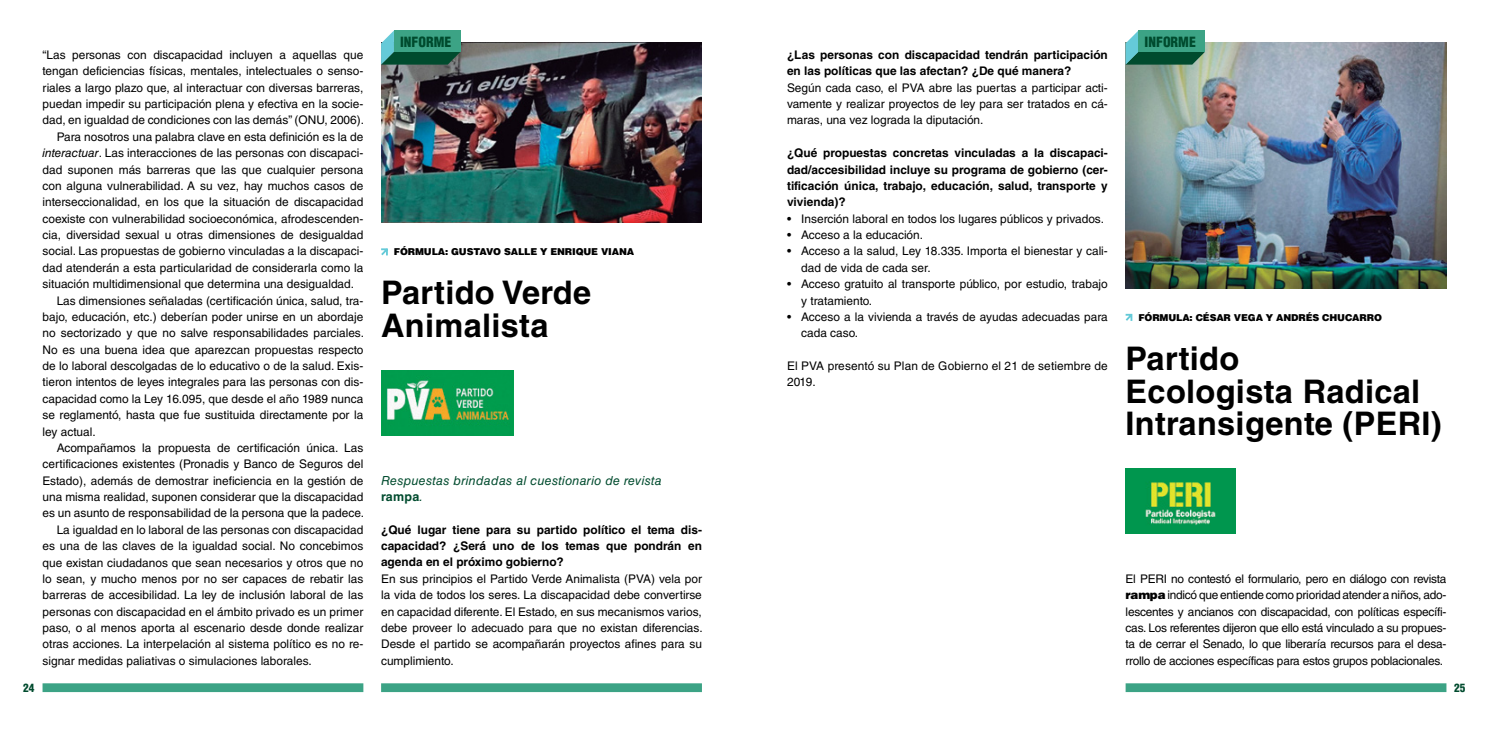
<style>
.page{position:relative;width:1489px;height:745px;background:#fff}
.page>*{position:absolute;margin:0;border:0;box-sizing:border-box;transform-origin:0 0}
.t1{font:700 32.5px/32.8px "Helvetica LT Std";letter-spacing:.01em;color:#000}
.t2{font:900 condensed 13.75px "Helvetica LT Std";color:#004b2e}
.t3{font:italic 12.5px/16.4px "Helvetica LT Std";letter-spacing:.02em;color:#004b2e}
.t4{font:11.88px/16.4px "Helvetica LT Std";color:#000}
.t5{font:700 11.88px/16.4px "Helvetica LT Std";color:#000;text-align:justify}
.t6{font:900 condensed 11.25px "Helvetica LT Std";color:#004b2e}
.t7{font:900 9.5px "Helvetica LT Std";letter-spacing:-.015em;color:#000}
.s1{font-style:italic}
.s2{font-weight:700;font-style:normal}
.s3{font-weight:900}
</style>
<div class="page">
<img style="left:381px;top:43px;width:321px;height:180px">
<img style="left:381px;top:370px;width:132px;height:65px">
<svg style="left:381px;top:248px;width:7px;height:8px"></svg>
<svg style="left:381px;top:30px;width:79px;height:35px"></svg>
<div style="left:394px;top:30px;width:66px;height:22px;background:#3ca385"></div>
<div style="left:43px;top:682px;width:320px;height:9px;background:#3ca385"></div>
<div style="left:381px;top:682px;width:321px;height:9px;background:#3ca385"></div>
<img style="left:1125px;top:43px;width:321px;height:245px">
<svg style="left:1125px;top:31px;width:79px;height:34px"></svg>
<div style="left:1138px;top:30px;width:66px;height:22px;background:#3ca385"></div>
<svg style="left:1125px;top:313px;width:8px;height:8px"></svg>
<div style="left:1125px;top:682px;width:321px;height:9px;background:#3ca385"></div>
<img style="left:1125px;top:468px;width:110px;height:65px">
<p class="t4" style="left:43px;top:47px;width:322px">“Las personas con discapacidad incluyen a aquellas que</p>
<p class="t4" style="left:43px;top:63px;width:322px">tengan deficiencias físicas, mentales, intelectuales o senso-</p>
<p class="t4" style="left:43px;top:79px;width:322px">riales a largo plazo que, al interactuar con diversas barreras,</p>
<p class="t4" style="left:43px;top:96px;width:322px">puedan impedir su participación plena y efectiva en la socie-</p>
<p class="t4" style="left:43px;top:112px;width:323px">dad, en igualdad de condiciones con las demás” (ONU, 2006).</p>
<p class="t4" style="left:57px;top:128px;width:308px">Para nosotros una palabra clave en esta definición es la de</p>
<p class="t4" style="left:43px;top:145px;width:322px"><span class="s1">interactuar</span>. Las interacciones de las personas con discapaci-</p>
<p class="t4" style="left:43px;top:161px;width:322px">dad suponen más barreras que las que cualquier persona</p>
<p class="t4" style="left:43px;top:177px;width:322px">con alguna vulnerabilidad. A su vez, hay muchos casos de</p>
<p class="t4" style="left:43px;top:194px;width:322px">interseccionalidad, en los que la situación de discapacidad</p>
<p class="t4" style="left:43px;top:210px;width:322px">coexiste con vulnerabilidad socioeconómica, afrodescenden-</p>
<p class="t4" style="left:43px;top:226px;width:322px">cia, diversidad sexual u otras dimensiones de desigualdad</p>
<p class="t4" style="left:43px;top:243px;width:322px">social. Las propuestas de gobierno vinculadas a la discapaci-</p>
<p class="t4" style="left:43px;top:259px;width:322px">dad atenderán a esta particularidad de considerarla como la</p>
<p class="t4" style="left:43px;top:275px;width:313px">situación multidimensional que determina una desigualdad.</p>
<p class="t4" style="left:57px;top:292px;width:308px">Las dimensiones señaladas (certificación única, salud, tra-</p>
<p class="t4" style="left:43px;top:308px;width:322px">bajo, educación, etc.) deberían poder unirse en un abordaje</p>
<p class="t4" style="left:43px;top:325px;width:323px">no sectorizado y que no salve responsabilidades parciales.</p>
<p class="t4" style="left:43px;top:341px;width:322px">No es una buena idea que aparezcan propuestas respecto</p>
<p class="t4" style="left:43px;top:357px;width:322px">de lo laboral descolgadas de lo educativo o de la salud. Exis-</p>
<p class="t4" style="left:43px;top:374px;width:322px">tieron intentos de leyes integrales para las personas con dis-</p>
<p class="t4" style="left:43px;top:390px;width:322px">capacidad como la Ley 16.095, que desde el año 1989 nunca</p>
<p class="t4" style="left:43px;top:406px;width:322px">se reglamentó, hasta que fue sustituida directamente por la</p>
<p class="t4" style="left:43px;top:423px;width:55px">ley actual.</p>
<p class="t4" style="left:57px;top:439px;width:308px">Acompañamos la propuesta de certificación única. Las</p>
<p class="t4" style="left:43px;top:455px;width:322px">certificaciones existentes (Pronadis y Banco de Seguros del</p>
<p class="t4" style="left:43px;top:472px;width:322px">Estado), además de demostrar ineficiencia en la gestión de</p>
<p class="t4" style="left:43px;top:488px;width:322px">una misma realidad, suponen considerar que la discapacidad</p>
<p class="t4" style="left:43px;top:504px;width:323px">es un asunto de responsabilidad de la persona que la padece.</p>
<p class="t4" style="left:57px;top:521px;width:308px">La igualdad en lo laboral de las personas con discapacidad</p>
<p class="t4" style="left:43px;top:537px;width:322px">es una de las claves de la igualdad social. No concebimos</p>
<p class="t4" style="left:43px;top:553px;width:322px">que existan ciudadanos que sean necesarios y otros que no</p>
<p class="t4" style="left:43px;top:570px;width:322px">lo sean, y mucho menos por no ser capaces de rebatir las</p>
<p class="t4" style="left:43px;top:586px;width:322px">barreras de accesibilidad. La ley de inclusión laboral de las</p>
<p class="t4" style="left:43px;top:602px;width:322px">personas con discapacidad en el ámbito privado es un primer</p>
<p class="t4" style="left:43px;top:619px;width:322px">paso, o al menos aporta al escenario desde donde realizar</p>
<p class="t4" style="left:43px;top:635px;width:322px">otras acciones. La interpelación al sistema político es no re-</p>
<p class="t4" style="left:43px;top:652px;width:271px">signar medidas paliativas o simulaciones laborales.</p>
<p class="t2" style="left:400px;top:33px;width:53px">INFORME</p>
<p class="t7" style="left:394px;top:245px;width:242px">FÓRMULA: GUSTAVO SALLE Y ENRIQUE VIANA</p>
<h1 class="t1" style="left:381px;top:276px;width:212px">Partido Verde<br>Animalista</h1>
<p class="t3" style="left:381px;top:471px;width:282px">Respuestas brindadas al cuestionario de revista <span class="s2">rampa</span>.</p>
<p class="t5" style="left:381px;top:520px;width:322px">¿Qué lugar tiene para su partido político el tema dis&shy;capacidad? ¿Será uno de los temas que pondrán en agenda en el próximo gobierno?</p>
<p class="t4" style="left:381px;top:570px;width:323px;text-align:justify">En sus principios el Partido Verde Animalista (PVA) vela por la vida de todos los seres. La discapacidad debe convertirse en capacidad diferente. El Estado, en sus mecanismos varios, debe proveer lo adecuado para que no existan diferencias.<br>Desde el partido se acompañarán proyectos afines para su cumplimiento.</p>
<p class="t5" style="left:787px;top:46px;width:322px">¿Las personas con discapacidad tendrán participación en las políticas que las afectan? ¿De qué manera?</p>
<p class="t4" style="left:787px;top:79px;width:322px;text-align:justify">Según cada caso, el PVA abre las puertas a participar acti&shy;vamente y realizar proyectos de ley para ser tratados en cá&shy;maras, una vez lograda la diputación.</p>
<p class="t5" style="left:787px;top:144px;width:322px">¿Qué propuestas concretas vinculadas a la discapaci&shy;dad/accesibilidad incluye su programa de gobierno (cer&shy;tificación única, trabajo, educación, salud, transporte y vivienda)?</p>
<p class="t4" style="left:787px;top:210px;width:318px">• Inserción laboral en todos los lugares públicos y privados.</p>
<p class="t4" style="left:787px;top:226px;width:138px">• Acceso a la educación.</p>
<p class="t4" style="left:801px;top:243px;width:308px;text-indent:-14px">• Acceso a la salud, Ley 18.335. Importa el bienestar y cali&shy;dad de vida de cada ser.</p>
<p class="t4" style="left:801px;top:275px;width:308px;text-indent:-14px">• Acceso gratuito al transporte público, por estudio, trabajo y tratamiento.</p>
<p class="t4" style="left:801px;top:308px;width:308px;text-indent:-14px">• Acceso a la vivienda a través de ayudas adecuadas para cada caso.</p>
<p class="t4" style="left:787px;top:357px;width:322px">El PVA presentó su Plan de Gobierno el 21 de setiembre de<br>2019.</p>
<p class="t2" style="left:1144px;top:33px;width:53px">INFORME</p>
<p class="t7" style="left:1138px;top:311px;width:245px">FÓRMULA: CÉSAR VEGA Y ANDRÉS CHUCARRO</p>
<h1 class="t1" style="left:1125px;top:341px;width:317px">Partido<br>Ecologista Radical<br>Intransigente (PERI)</h1>
<p class="t4" style="left:1125px;top:570px;width:322px;text-align:justify">El PERI no contestó el formulario, pero en diálogo con revista <span class="s3">rampa</span> indicó que entiende como prioridad atender a niños, ado&shy;lescentes y ancianos con discapacidad, con políticas específi&shy;cas. Los referentes dijeron que ello está vinculado a su propues&shy;ta de cerrar el Senado, lo que liberaría recursos para el desa&shy;rrollo de acciones específicas para estos grupos poblacionales.</p>
<p class="t6" style="left:23px;top:679px;width:13px">24</p>
<p class="t6" style="left:1453px;top:680px;width:13px">25</p>
</div>
